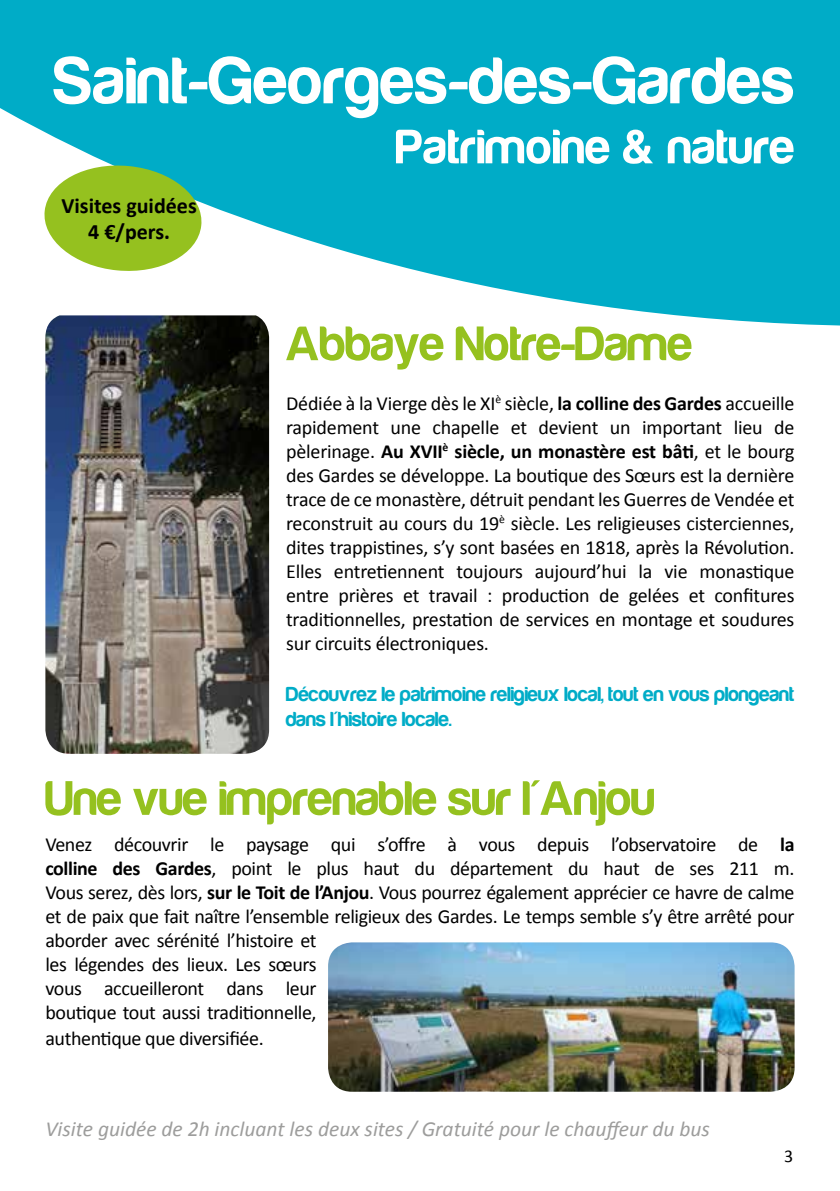
<style>
.page{position:relative;width:840px;height:1191px;background:#fff}
.page>*{position:absolute;margin:0;border:0;box-sizing:border-box;transform-origin:0 0}
.t1{font:68px "Harabara";letter-spacing:.02em;color:#fff}
.t2{font:50px "Harabara";color:#95c11f}
.t3{font:50px "Harabara";letter-spacing:.02em;color:#fff}
.t4{font:700 22px/26.4px "Calibri";color:#000;text-align:center}
.t5{font:italic 21.6px "Calibri";color:#9d9d9c}
.t6{font:21px/25.2px "Harabara";color:#00acc7}
.t7{font:20px/24px "Calibri";letter-spacing:-.02em;color:#000}
.t8{font:18px "Calibri";color:#000}
.s1{font-weight:700}
</style>
<div class="page">
<svg style="left:0;top:0;width:839px;height:326px;fill:#00acc7"></svg>
<img style="left:45px;top:315px;width:224px;height:439px">
<img style="left:328px;top:942px;width:466px;height:149px">
<svg style="left:41px;top:162px;width:163px;height:112px"></svg>
<h1 class="t1" style="left:53px;top:45px;width:742px">Saint-Georges-des-Gardes</h1>
<h2 class="t3" style="left:396px;top:121px;width:400px">Patrimoine &amp; nature</h2>
<p class="t4" style="left:61px;top:192px;width:137px">Visites guidées<br>4 €/pers.</p>
<h2 class="t2" style="left:286px;top:317px;width:407px">Abbaye Notre-Dame</h2>
<p class="t7" style="left:286px;top:391px;width:509px;text-align:justify">Dédiée à la Vierge dès le XI<sup>è</sup> siècle, <span class="s1">la colline des Gardes</span> accueille rapidement une chapelle et devient un important lieu de pèlerinage. <span class="s1">Au XVII</span><sup>è</sup> <span class="s1">siècle, un monastère est bâti</span>, et le bourg des Gardes se développe. La boutique des Sœurs est la dernière trace de ce monastère, détruit pendant les Guerres de Vendée et reconstruit au cours du 19<sup>è</sup> siècle. Les religieuses cisterciennes, dites trappistines, s’y sont basées en 1818, après la Révolution.<br>Elles entretiennent toujours aujourd’hui la vie monastique entre prières et travail : production de gelées et confitures traditionnelles, prestation de services en montage et soudures sur circuits électroniques.</p>
<p class="t6" style="left:286px;top:681px;width:509px">Découvrez le patrimoine religieux local, tout en vous plongeant dans l'histoire locale.</p>
<h2 class="t2" style="left:45px;top:772px;width:610px">Une vue imprenable sur l'Anjou</h2>
<p class="t7" style="left:45px;top:832px;width:750px">Venez découvrir le paysage qui s’offre à vous depuis l’observatoire de <span class="s1">la colline des Gardes</span>, point le plus haut du département du haut de ses 211 m.<br>Vous serez, dès lors, <span class="s1">sur le Toit de l’Anjou</span>. Vous pourrez également apprécier ce havre de calme et de paix que fait naître l’ensemble religieux des Gardes. Le temps semble s’y être arrêté pour aborder avec sérénité l’histoire et<br>les légendes des lieux. Les sœurs<br>vous accueilleront dans leur<br>boutique tout aussi traditionnelle,<br>authentique que diversifiée.</p>
<p class="t5" style="left:45px;top:1114px;width:665px">Visite guidée de 2h incluant les deux sites / Gratuité pour le chauffeur du bus</p>
<p class="t8" style="left:783px;top:1144px;width:11px">3</p>
</div>
